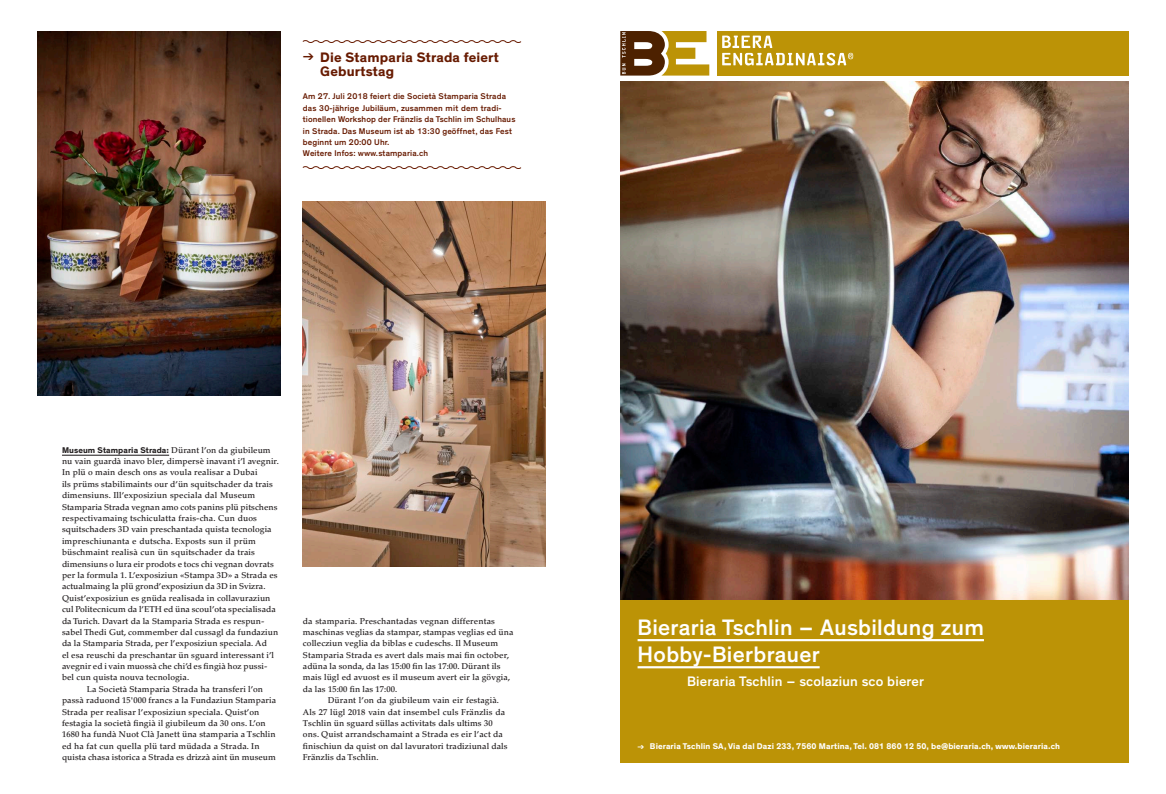
<style>
.page{position:relative;width:1166px;height:794px;background:#fff}
.page>*{position:absolute;margin:0;border:0;box-sizing:border-box;transform-origin:0 0}
.t1{font:500 22.75px/27.1px "Theinhardt";letter-spacing:.015em;color:#fff}
.t2{font:700 14px/14px "Theinhardt";letter-spacing:.015em;color:#671a00}
.t3{font:500 14px "Theinhardt";letter-spacing:.015em;color:#fff}
.t4{font:500 8.49px "Palatino LT Std";letter-spacing:.01em;color:#231f20}
.t5{font:500 8.49px/11.4px "Theinhardt";letter-spacing:.015em;color:#671a00}
.t6{font:700 8.49px "Theinhardt";letter-spacing:.01em;color:#fff}
.t7{font:700 8.49px "Theinhardt";letter-spacing:.01em;color:#231f20}
.s1{font-weight:500}
.s2{font-family:"Palatino LT Std";font-weight:500}
</style>
<div class="page">
<hr style="left:62px;top:455px;width:107px;height:1px;background:#231f20">
<img style="left:303px;top:202px;width:243px;height:364px">
<img style="left:37px;top:31px;width:243px;height:365px">
<img style="left:620px;top:81px;width:509px;height:519px">
<div style="left:620px;top:600px;width:509px;height:163px;background:#bc9306"></div>
<hr style="left:637px;top:639px;width:347px;height:2px;background:#fff">
<hr style="left:637px;top:666px;width:182px;height:2px;background:#fff">
<div style="left:717px;top:31px;width:412px;height:45px;background:#bc9306"></div>
<svg style="left:620px;top:31px;width:89px;height:45px"></svg>
<svg style="left:722px;top:36px;width:131px;height:29px"></svg>
<svg style="left:302px;top:40px;width:220px;height:3px"></svg>
<svg style="left:302px;top:166px;width:220px;height:3px"></svg>
<h2 class="t2" style="left:320px;top:50px;width:180px;text-indent:-17px"><span class="s1">→</span> Die Stamparia Strada feiert<br>Geburtstag</h2>
<p class="t5" style="left:303px;top:91px;width:214px">Am 27. Juli 2018 feiert die Società Stamparia Strada das 30-jährige Jubiläum, zusammen mit dem tradi&shy;tionellen Workshop der Fränzlis da Tschlin im Schulhaus in Strada. Das Museum ist ab 13:30 geöffnet, das Fest beginnt um 20:00 Uhr.<br>Weitere Infos: www.stamparia.ch</p>
<p class="t7" style="left:62px;top:444px;width:210px">Museum Stamparia Strada: <span class="s2">Dürant l’on da giubileum</span></p>
<p class="t4" style="left:62px;top:456px;width:218px">nu vain guardà inavo bler, dimpersè inavant i’l avegnir.</p>
<p class="t4" style="left:62px;top:467px;width:197px">In plü o main desch ons as voula realisar a Dubai</p>
<p class="t4" style="left:62px;top:479px;width:212px">ils prüms stabilimaints our d’ün squitschader da trais</p>
<p class="t4" style="left:62px;top:490px;width:195px">dimensiuns. Ill’exposiziun speciala dal Museum</p>
<p class="t4" style="left:62px;top:502px;width:217px">Stamparia Strada vegnan amo cots panins plü pitschens</p>
<p class="t4" style="left:62px;top:513px;width:196px">respectivamaing tschiculatta frais-cha. Cun duos</p>
<p class="t4" style="left:62px;top:524px;width:211px">squitschaders 3D vain preschantada quista tecnologia</p>
<p class="t4" style="left:62px;top:536px;width:195px">impreschiunanta e dutscha. Exposts sun il prüm</p>
<p class="t4" style="left:62px;top:547px;width:194px">büschmaint realisà cun ün squitschader da trais</p>
<p class="t4" style="left:62px;top:558px;width:213px">dimensiuns o lura eir prodots e tocs chi vegnan dovrats</p>
<p class="t4" style="left:62px;top:570px;width:217px">per la formula 1. L’exposiziun «Stampa 3D» a Strada es</p>
<p class="t4" style="left:62px;top:581px;width:205px">actualmaing la plü grond’exposiziun da 3D in Svizra.</p>
<p class="t4" style="left:62px;top:593px;width:210px">Quist’exposiziun es gnüda realisada in collavuraziun</p>
<p class="t4" style="left:62px;top:604px;width:215px">cul Politecnicum da l’ETH ed üna scoul’ota specialisada</p>
<p class="t4" style="left:62px;top:615px;width:203px">da Turich. Davart da la Stamparia Strada es respun-</p>
<p class="t4" style="left:62px;top:627px;width:218px">sabel Thedi Gut, commember dal cussagl da fundaziun</p>
<p class="t4" style="left:62px;top:638px;width:206px">da la Stamparia Strada, per l’exposiziun speciala. Ad</p>
<p class="t4" style="left:62px;top:650px;width:213px">el esa reuschi da preschantar ün sguard interessant i’l</p>
<p class="t4" style="left:62px;top:661px;width:207px">avegnir ed i vain muossà che chi’d es fingià hoz pussi-</p>
<p class="t4" style="left:62px;top:672px;width:129px">bel cun quista nouva tecnologia.</p>
<p class="t4" style="left:87px;top:684px;width:178px">La Società Stamparia Strada ha transferi l’on</p>
<p class="t4" style="left:62px;top:695px;width:216px">passà raduond 15'000 francs a la Fundaziun Stamparia</p>
<p class="t4" style="left:62px;top:707px;width:199px">Strada per realisar l’exposiziun speciala. Quist’on</p>
<p class="t4" style="left:62px;top:718px;width:205px">festagia la società fingià il giubileum da 30 ons. L’on</p>
<p class="t4" style="left:62px;top:729px;width:215px">1680 ha fundà Nuot Clà Janett üna stamparia a Tschlin</p>
<p class="t4" style="left:62px;top:741px;width:199px">ed ha fat cun quella plü tard müdada a Strada. In</p>
<p class="t4" style="left:62px;top:752px;width:215px">quista chasa istorica a Strada es drizzà aint ün museum</p>
<p class="t4" style="left:303px;top:615px;width:194px">da stamparia. Preschantadas vegnan differentas</p>
<p class="t4" style="left:303px;top:627px;width:212px">maschinas veglias da stampar, stampas veglias ed üna</p>
<p class="t4" style="left:303px;top:638px;width:197px">collecziun veglia da biblas e cudeschs. Il Museum</p>
<p class="t4" style="left:303px;top:650px;width:208px">Stamparia Strada es avert dals mais mai fin october,</p>
<p class="t4" style="left:303px;top:661px;width:199px">adüna la sonda, da las 15:00 fin las 17:00. Dürant ils</p>
<p class="t4" style="left:303px;top:672px;width:209px">mais lügl ed avuost es il museum avert eir la gövgia,</p>
<p class="t4" style="left:303px;top:684px;width:96px">da las 15:00 fin las 17:00.</p>
<p class="t4" style="left:328px;top:695px;width:173px">Dürant l’on da giubileum vain eir festagià.</p>
<p class="t4" style="left:303px;top:707px;width:204px">Als 27 lügl 2018 vain dat insembel culs Fränzlis da</p>
<p class="t4" style="left:303px;top:718px;width:191px">Tschlin ün sguard süllas activitats dals ultims 30</p>
<p class="t4" style="left:303px;top:729px;width:202px">ons. Quist arrandschamaint a Strada es eir l’act da</p>
<p class="t4" style="left:303px;top:741px;width:206px">finischiun da quist on dal lavuratori tradiziunal dals</p>
<p class="t4" style="left:303px;top:752px;width:77px">Fränzlis da Tschlin.</p>
<h1 class="t1" style="left:637px;top:614px;width:348px">Bieraria Tschlin – Ausbildung zum<br>Hobby-Bierbrauer</h1>
<h2 class="t3" style="left:687px;top:673px;width:238px">Bieraria Tschlin – scolaziun sco bierer</h2>
<p class="t6" style="left:637px;top:740px;width:424px"><span class="s1">→</span> Bieraria Tschlin SA, Via dal Dazi 233, 7560 Martina, Tel. 081 860 12 50, be@bieraria.ch, www.bieraria.ch</p>
</div>
